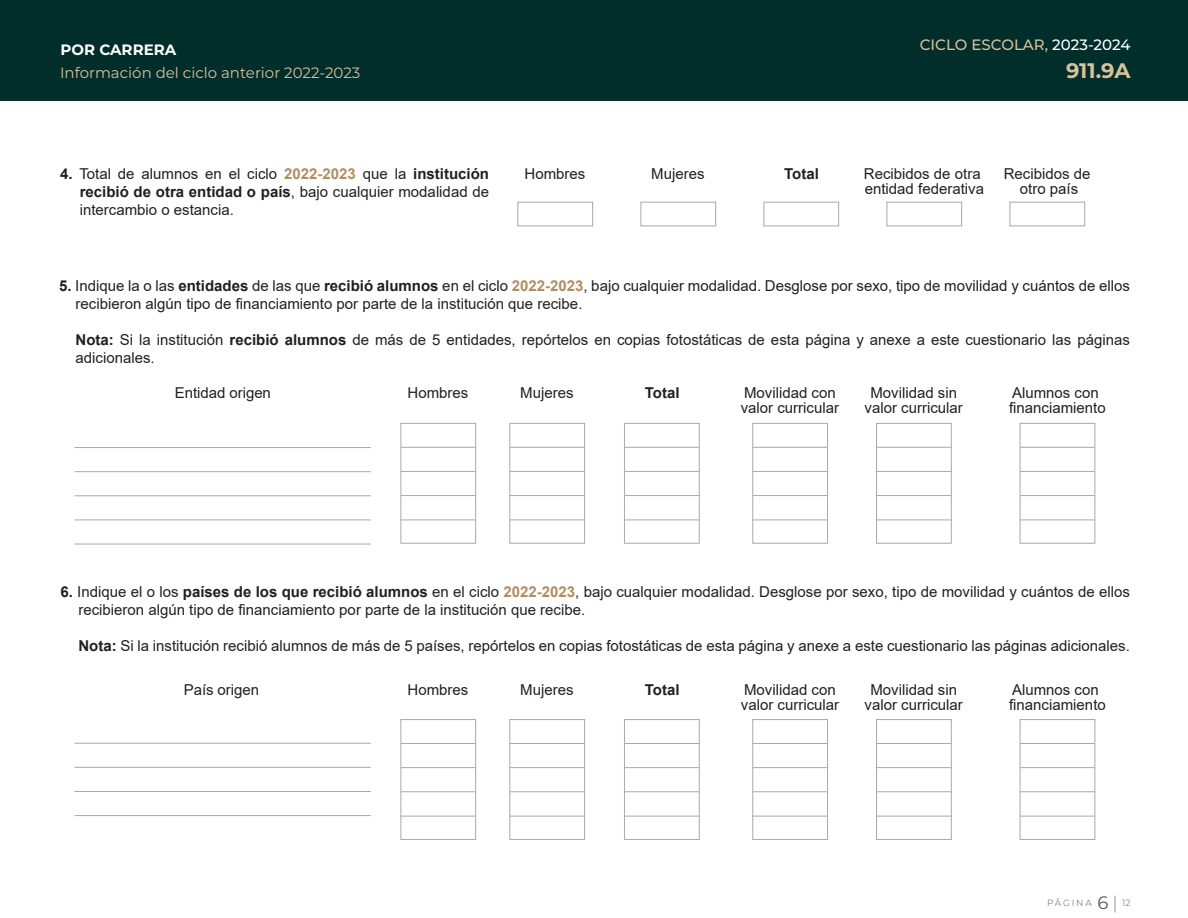
<style>
.page{position:relative;width:1188px;height:918px;background:#fff}
.page>*{position:absolute;margin:0;border:0;box-sizing:border-box;transform-origin:0 0}
.t1{font:700 21px "Montserrat";color:#d7c29d}
.t2{font:15px/15px "Arial";color:#231f20}
.t3{font:15px "Montserrat";color:#d7c29d}
.t4{font:500 15px "Montserrat";color:#d7c29d}
.t5{font:700 15px "Arial";color:#231f20}
.t6{font:700 15px "Montserrat";color:#fff}
.t7{font:300 9px "Montserrat";letter-spacing:.195em;color:#57585a}
.s1{color:#fff}
.s2{font-weight:700}
.s3{font-weight:700;color:#b28e5e}
.s4{font-weight:400;font-size:18px}
.s5{font-weight:200;font-size:18px}
</style>
<div class="page">
<div style="left:0;top:0;width:1188px;height:100px;background:#012d2a"></div>
<hr style="left:74px;top:447px;width:297px;height:1px;background:#a8a9ad">
<hr style="left:74px;top:471px;width:297px;height:1px;background:#a8a9ad">
<hr style="left:74px;top:496px;width:297px;height:1px;background:#a8a9ad">
<hr style="left:74px;top:520px;width:297px;height:1px;background:#a8a9ad">
<hr style="left:74px;top:544px;width:297px;height:1px;background:#a8a9ad">
<hr style="left:74px;top:743px;width:297px;height:1px;background:#a8a9ad">
<hr style="left:74px;top:767px;width:297px;height:1px;background:#a8a9ad">
<hr style="left:74px;top:791px;width:297px;height:1px;background:#a8a9ad">
<hr style="left:74px;top:815px;width:297px;height:1px;background:#a8a9ad">
<hr style="left:401px;top:447px;width:75px;height:1px;background:#a8a9ad">
<hr style="left:401px;top:471px;width:75px;height:1px;background:#a8a9ad">
<hr style="left:401px;top:495px;width:75px;height:1px;background:#a8a9ad">
<hr style="left:401px;top:520px;width:75px;height:1px;background:#a8a9ad">
<div style="left:401px;top:423px;width:75px;height:120px;border:1px solid #a8a9ad"></div>
<hr style="left:401px;top:743px;width:75px;height:1px;background:#a8a9ad">
<hr style="left:401px;top:767px;width:75px;height:1px;background:#a8a9ad">
<hr style="left:401px;top:792px;width:75px;height:1px;background:#a8a9ad">
<hr style="left:401px;top:816px;width:75px;height:1px;background:#a8a9ad">
<div style="left:401px;top:719px;width:75px;height:121px;border:1px solid #a8a9ad"></div>
<hr style="left:510px;top:447px;width:75px;height:1px;background:#a8a9ad">
<hr style="left:510px;top:471px;width:75px;height:1px;background:#a8a9ad">
<hr style="left:510px;top:495px;width:75px;height:1px;background:#a8a9ad">
<hr style="left:510px;top:520px;width:75px;height:1px;background:#a8a9ad">
<div style="left:510px;top:423px;width:75px;height:120px;border:1px solid #a8a9ad"></div>
<hr style="left:510px;top:743px;width:75px;height:1px;background:#a8a9ad">
<hr style="left:510px;top:767px;width:75px;height:1px;background:#a8a9ad">
<hr style="left:510px;top:792px;width:75px;height:1px;background:#a8a9ad">
<hr style="left:510px;top:816px;width:75px;height:1px;background:#a8a9ad">
<div style="left:510px;top:719px;width:75px;height:121px;border:1px solid #a8a9ad"></div>
<hr style="left:624px;top:447px;width:75px;height:1px;background:#a8a9ad">
<hr style="left:624px;top:471px;width:75px;height:1px;background:#a8a9ad">
<hr style="left:624px;top:495px;width:75px;height:1px;background:#a8a9ad">
<hr style="left:624px;top:520px;width:75px;height:1px;background:#a8a9ad">
<div style="left:624px;top:423px;width:75px;height:120px;border:1px solid #a8a9ad"></div>
<hr style="left:624px;top:743px;width:75px;height:1px;background:#a8a9ad">
<hr style="left:624px;top:767px;width:75px;height:1px;background:#a8a9ad">
<hr style="left:624px;top:792px;width:75px;height:1px;background:#a8a9ad">
<hr style="left:624px;top:816px;width:75px;height:1px;background:#a8a9ad">
<div style="left:624px;top:719px;width:75px;height:121px;border:1px solid #a8a9ad"></div>
<hr style="left:753px;top:447px;width:75px;height:1px;background:#a8a9ad">
<hr style="left:753px;top:471px;width:75px;height:1px;background:#a8a9ad">
<hr style="left:753px;top:495px;width:75px;height:1px;background:#a8a9ad">
<hr style="left:753px;top:520px;width:75px;height:1px;background:#a8a9ad">
<div style="left:753px;top:423px;width:75px;height:120px;border:1px solid #a8a9ad"></div>
<hr style="left:753px;top:743px;width:75px;height:1px;background:#a8a9ad">
<hr style="left:753px;top:767px;width:75px;height:1px;background:#a8a9ad">
<hr style="left:753px;top:792px;width:75px;height:1px;background:#a8a9ad">
<hr style="left:753px;top:816px;width:75px;height:1px;background:#a8a9ad">
<div style="left:753px;top:719px;width:75px;height:121px;border:1px solid #a8a9ad"></div>
<hr style="left:877px;top:447px;width:74px;height:1px;background:#a8a9ad">
<hr style="left:877px;top:471px;width:74px;height:1px;background:#a8a9ad">
<hr style="left:877px;top:495px;width:74px;height:1px;background:#a8a9ad">
<hr style="left:877px;top:520px;width:74px;height:1px;background:#a8a9ad">
<div style="left:876px;top:423px;width:76px;height:120px;border:1px solid #a8a9ad"></div>
<hr style="left:877px;top:743px;width:74px;height:1px;background:#a8a9ad">
<hr style="left:877px;top:767px;width:74px;height:1px;background:#a8a9ad">
<hr style="left:877px;top:792px;width:74px;height:1px;background:#a8a9ad">
<hr style="left:877px;top:816px;width:74px;height:1px;background:#a8a9ad">
<div style="left:876px;top:719px;width:76px;height:121px;border:1px solid #a8a9ad"></div>
<hr style="left:1020px;top:447px;width:75px;height:1px;background:#a8a9ad">
<hr style="left:1020px;top:471px;width:75px;height:1px;background:#a8a9ad">
<hr style="left:1020px;top:495px;width:75px;height:1px;background:#a8a9ad">
<hr style="left:1020px;top:520px;width:75px;height:1px;background:#a8a9ad">
<div style="left:1020px;top:423px;width:75px;height:120px;border:1px solid #a8a9ad"></div>
<hr style="left:1020px;top:743px;width:75px;height:1px;background:#a8a9ad">
<hr style="left:1020px;top:767px;width:75px;height:1px;background:#a8a9ad">
<hr style="left:1020px;top:792px;width:75px;height:1px;background:#a8a9ad">
<hr style="left:1020px;top:816px;width:75px;height:1px;background:#a8a9ad">
<div style="left:1020px;top:719px;width:75px;height:121px;border:1px solid #a8a9ad"></div>
<div style="left:518px;top:202px;width:75px;height:24px;border:1px solid #a8a9ad"></div>
<div style="left:641px;top:202px;width:75px;height:24px;border:1px solid #a8a9ad"></div>
<div style="left:764px;top:202px;width:75px;height:24px;border:1px solid #a8a9ad"></div>
<div style="left:887px;top:202px;width:75px;height:24px;border:1px solid #a8a9ad"></div>
<div style="left:1010px;top:202px;width:75px;height:24px;border:1px solid #a8a9ad"></div>
<p class="t4" style="left:920px;top:34px;width:212px">CICLO ESCOLAR, <span class="s1">2023-2024</span></p>
<p class="t6" style="left:60px;top:39px;width:117px">POR CARRERA</p>
<p class="t3" style="left:60px;top:63px;width:302px">Información del ciclo anterior 2022-2023</p>
<h1 class="t1" style="left:1066px;top:56px;width:66px">911.9A</h1>
<p class="t2" style="left:80px;top:165px;width:411px;line-height:18px;text-align:justify;text-indent:-20px"><span class="s2">4.</span> Total de alumnos en el ciclo <span class="s3">2022-2023</span> que la <span class="s2">institución recibió de otra entidad o país</span>, bajo cualquier modalidad de intercambio o estancia.</p>
<p class="t2" style="left:525px;top:166px;width:62px">Hombres</p>
<p class="t2" style="left:651px;top:166px;width:55px">Mujeres</p>
<p class="t5" style="left:784px;top:163px;width:36px">Total</p>
<p class="t2" style="left:864px;top:166px;width:122px">Recibidos de otra entidad federativa</p>
<p class="t2" style="left:1004px;top:166px;width:88px;text-align:center">Recibidos de otro país</p>
<p class="t2" style="left:76px;top:276px;width:1056px;line-height:18px;text-indent:-17px"><span class="s2">5.</span> Indique la o las <span class="s2">entidades</span> de las que <span class="s2">recibió alumnos</span> en el ciclo <span class="s3">2022-2023</span>, bajo cualquier modalidad. Desglose por sexo, tipo de movilidad y cuántos de ellos recibieron algún tipo de financiamiento por parte de la institución que recibe.</p>
<p class="t2" style="left:76px;top:330px;width:1056px;line-height:18px"><span class="s2">Nota:</span> Si la institución <span class="s2">recibió alumnos</span> de más de 5 entidades, repórtelos en copias fotostáticas de esta página y anexe a este cuestionario las páginas adicionales.</p>
<p class="t2" style="left:175px;top:385px;width:98px">Entidad origen</p>
<p class="t2" style="left:408px;top:385px;width:62px">Hombres</p>
<p class="t2" style="left:520px;top:385px;width:55px">Mujeres</p>
<p class="t5" style="left:645px;top:382px;width:36px">Total</p>
<p class="t2" style="left:741px;top:385px;width:100px">Movilidad con valor curricular</p>
<p class="t2" style="left:865px;top:385px;width:100px;text-align:center">Movilidad sin valor curricular</p>
<p class="t2" style="left:1009px;top:385px;width:98px">Alumnos con financiamiento</p>
<p class="t2" style="left:78px;top:583px;width:1053px;line-height:18px;text-indent:-18px"><span class="s2">6.</span> Indique el o los <span class="s2">países de los que recibió alumnos</span> en el ciclo <span class="s3">2022-2023</span>, bajo cualquier modalidad. Desglose por sexo, tipo de movilidad y cuántos de ellos recibieron algún tipo de financiamiento por parte de la institución que recibe.</p>
<p class="t2" style="left:78px;top:638px;width:1053px"><span class="s2">Nota:</span> Si la institución recibió alumnos de más de 5 países, repórtelos en copias fotostáticas de esta página y anexe a este cuestionario las páginas adicionales.</p>
<p class="t2" style="left:184px;top:683px;width:77px">País origen</p>
<p class="t2" style="left:408px;top:683px;width:62px">Hombres</p>
<p class="t2" style="left:520px;top:683px;width:55px">Mujeres</p>
<p class="t5" style="left:645px;top:680px;width:36px">Total</p>
<p class="t2" style="left:741px;top:682px;width:100px">Movilidad con valor curricular</p>
<p class="t2" style="left:865px;top:682px;width:100px;text-align:center">Movilidad sin valor curricular</p>
<p class="t2" style="left:1009px;top:682px;width:98px">Alumnos con financiamiento</p>
<p class="t7" style="left:1047px;top:896px;width:85px">PĀGINA <span class="s4">6</span><span class="s5">|</span> 12</p>
</div>
